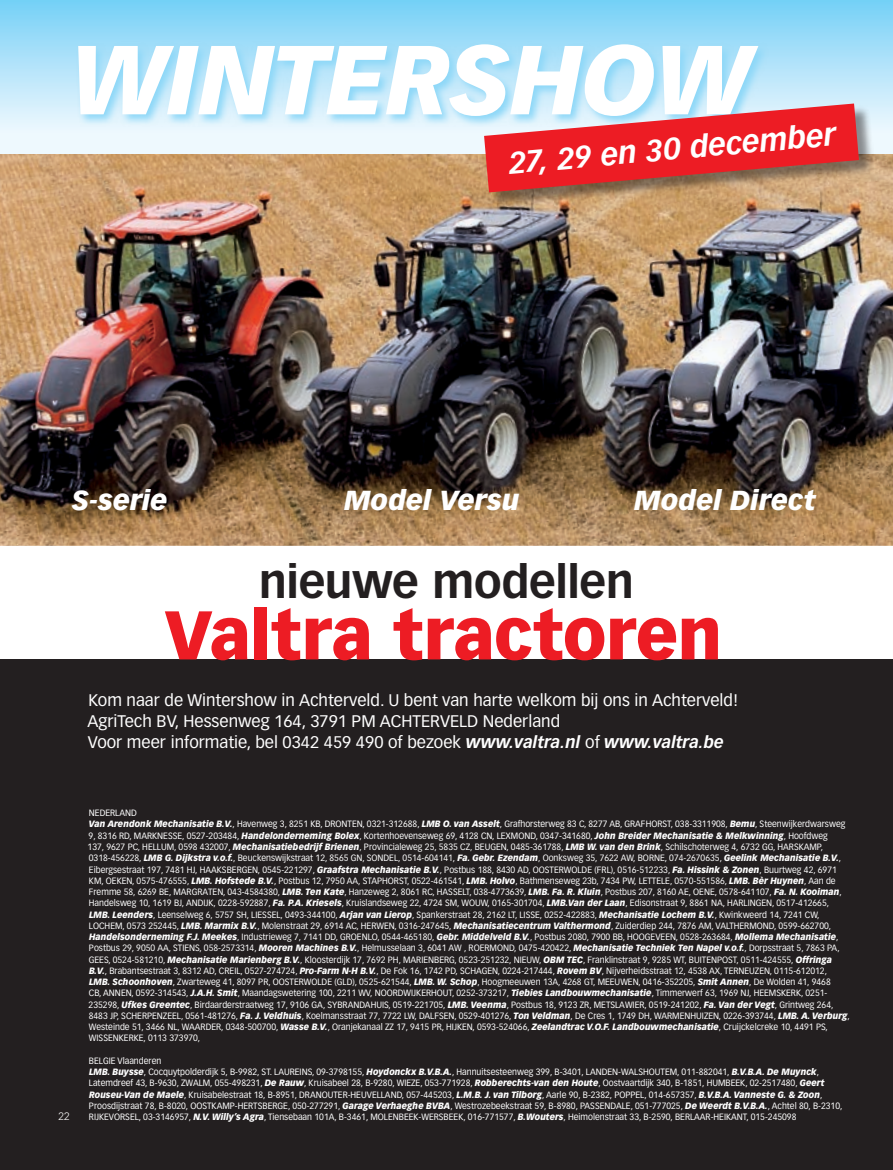
<style>
.page{position:relative;width:893px;height:1170px;background:#fff}
.page>*{position:absolute;margin:0;border:0;box-sizing:border-box;transform-origin:0 0}
.t1{font:italic 900 96px "Vectora LT Pro";letter-spacing:-.015em;color:#fff}
.t2{font:900 67.5px "Vectora LT Pro";letter-spacing:-.005em;color:#ed1c24}
.t3{font:700 45px "Vectora LT Pro";letter-spacing:-.01em;color:#231f20}
.t4{font:italic 700 30px "Vectora LT Pro";color:#fff}
.t5{font:italic 900 27px "Vectora LT Pro";color:#fff}
.t6{font:16.5px/21px "Vectora LT Pro";color:#fff}
.t7{font:300 10.5px "Vectora LT Pro";color:#fff}
.t8{font:9px/11.2px "Vectora LT Pro";color:#fff;scale:.95 1}
.s1{font-weight:700;font-style:italic}
.s2{font-weight:900;font-style:italic}
.s3{color:#231f20}
</style>
<div class="page">
<img style="left:0;top:153px;width:893px;height:392px">
<div style="left:0;top:0;width:893px;height:153px;background:linear-gradient(to bottom,#78d0f7,#fdfdff)"></div>
<div style="left:0;top:659px;width:893px;height:510px;background:#231f20"></div>
<svg style="left:75px;top:41px;width:694px;height:86px;background:#a6dff9"></svg>
<div style="left:485px;top:105px;width:388px;height:102px;background:#231f20;opacity:.5"></div>
<svg style="left:484px;top:103px;width:375px;height:89px;background:#d75558"></svg>
<h1 class="t1" style="left:71px;top:22px;width:684px">WINTERSHOW</h1>
<h3 class="t4" style="left:507px;top:145px;width:330px;rotate:-5deg">27, 29 en 30 december</h3>
<h3 class="t5" style="left:72px;top:484px;width:97px">S-serie</h3>
<h3 class="t5" style="left:344px;top:484px;width:177px">Model Versu</h3>
<h3 class="t5" style="left:634px;top:484px;width:183px">Model Direct</h3>
<h3 class="t3" style="left:259px;top:554px;width:377px">nieuwe modellen</h3>
<h2 class="t2" style="left:165px;top:593px;width:559px">Valtra tractoren</h2>
<h3 class="t6" style="left:87px;top:690px;width:652px">Kom naar de Wintershow in Achterveld. U bent van harte welkom bij ons in Achterveld!<br>AgriTech BV, Hessenweg 164, 3791 PM ACHTERVELD Nederland<br>Voor meer informatie, bel 0342 459 490 of bezoek <span class="s1">www.valtra.nl</span> of <span class="s1">www.valtra.be</span></h3>
<p class="t8" style="left:88px;top:807px;width:804px">Nederland<br><span class="s2">Van Arendonk Mechanisatie B.V.</span>, Havenweg 3, 8251 KB, DRONTEN, 0321-312688, <span class="s2">LMB O. van Asselt</span>, Grafhorsterweg 83 C, 8277 AB, GRAFHORST, 038-3311908, <span class="s2">Bemu</span>, Steenwijkerdwarsweg 9, 8316 RD, MARKNESSE, 0527-203484, <span class="s2">Handelonderneming Bolex</span>, Kortenhoevenseweg 69, 4128 CN, LEXMOND, 0347-341680, <span class="s2">John Breider Mechanisatie &amp; Melkwinning</span>, Hoofdweg<br>137, 9627 PC, HELLUM, 0598 432007, <span class="s2">Mechanisatiebedrijf Brienen</span>, Provincialeweg 25, 5835 CZ, BEUGEN, 0485-361788, <span class="s2">LMB W. van den Brink</span>, Schilschoterweg 4, 6732 GG, HARSKAMP, 0318-456228, <span class="s2">LMB G. Dijkstra v.o.f.</span>, Beuckenswijkstraat 12, 8565 GN, SONDEL, 0514-604141, <span class="s2">Fa. Gebr. Ezendam</span>, Oonksweg 35, 7622 AW, BORNE, 074-2670635, <span class="s2">Geelink Mechanisatie B.V.</span>, Eibergsestraat 197, 7481 HJ, HAAKSBERGEN, 0545-221297, <span class="s2">Graafstra Mechanisatie B.V.</span>, Postbus 188, 8430 AD, OOSTERWOLDE (FRL), 0516-512233, <span class="s2">Fa. Hissink &amp; Zonen</span>, Buurtweg 42, 6971<br>KM, OEKEN, 0575-476555, <span class="s2">LMB. Hofstede B.V.</span>, Postbus 12, 7950 AA, STAPHORST, 0522-461541, <span class="s2">LMB. Holvo</span>, Bathmenseweg 23b, 7434 PW, LETTELE, 0570-551586, <span class="s2">LMB. Bèr Huynen</span>, Aan de Fremme 58, 6269 BE, MARGRATEN, 043-4584380, <span class="s2">LMB. Ten Kate</span>, Hanzeweg 2, 8061 RC, HASSELT, 038-4773639, <span class="s2">LMB. Fa. R. Kluin</span>, Postbus 207, 8160 AE, OENE, 0578-641107, <span class="s2">Fa. N. Kooiman</span>, Handelsweg 10, 1619 BJ, ANDIJK, 0228-592887, <span class="s2">Fa. P.A. Kriesels</span>, Kruislandseweg 22, 4724 SM, WOUW, 0165-301704, <span class="s2">LMB.Van der Laan</span>, Edisonstraat 9, 8861 NA, HARLINGEN, 0517-412665, <span class="s2">LMB. Leenders</span>, Leenselweg 6, 5757 SH, LIESSEL, 0493-344100, <span class="s2">Arjan van Lierop</span>, Spankerstraat 28, 2162 LT, LISSE, 0252-422883, <span class="s2">Mechanisatie Lochem B.V.</span>, Kwinkweerd 14, 7241 CW, LOCHEM, 0573 252445, <span class="s2">LMB. Marmix B.V.</span>, Molenstraat 29, 6914 AC, HERWEN, 0316-247645, <span class="s2">Mechanisatiecentrum Valthermond</span>, Zuiderdiep 244, 7876 AM, VALTHERMOND, 0599-662700, <span class="s2">Handelsonderneming F.J. Meekes</span>, Industrieweg 7, 7141 DD, GROENLO, 0544-465180, <span class="s2">Gebr. Middelveld B.V.</span>, Postbus 2080, 7900 BB, HOOGEVEEN, 0528-263684, <span class="s2">Mollema Mechanisatie</span>, Postbus 29, 9050 AA, STIENS, 058-2573314, <span class="s2">Mooren Machines B.V.</span>, Helmusselaan 3, 6041 AW , ROERMOND, 0475-420422, <span class="s2">Mechanisatie Techniek Ten Napel v.o.f.</span>, Dorpsstraat 5, 7863 PA, GEES, 0524-581210, <span class="s2">Mechanisatie Marienberg B.V.</span>, Kloosterdijk 17, 7692 PH, MARIENBERG, 0523-251232, NIEUW, <span class="s2">OBM TEC</span>, Franklinstraat 9, 9285 WT, BUITENPOST, 0511-424555, <span class="s2">Offringa B.V.</span>, Brabantsestraat 3, 8312 AD, CREIL, 0527-274724, <span class="s2">Pro-Farm N-H B.V.</span>, De Fok 16, 1742 PD, SCHAGEN, 0224-217444, <span class="s2">Rovem BV</span>, Nijverheidsstraat 12, 4538 AX, TERNEUZEN, 0115-612012,<br><span class="s2">LMB. Schoonhoven</span>, Zwarteweg 41, 8097 PR, OOSTERWOLDE (GLD), 0525-621544, <span class="s2">LMB. W. Schop</span>, Hoogmeeuwen 13A, 4268 GT, MEEUWEN, 0416-352205, <span class="s2">Smit Annen</span>, De Wolden 41, 9468<br>CB, ANNEN, 0592-314543, <span class="s2">J.A.H. Smit</span>, Maandagswetering 100, 2211 WV, NOORDWIJKERHOUT, 0252-373217, <span class="s2">Tiebies Landbouwmechanisatie</span>, Timmerwerf 63, 1969 NJ, HEEMSKERK, 0251- 235298, <span class="s2">Ufkes Greentec</span>, Birdaarderstraatweg 17, 9106 GA, SYBRANDAHUIS, 0519-221705, <span class="s2">LMB. Veenma</span>, Postbus 18, 9123 ZR, METSLAWIER, 0519-241202, <span class="s2">Fa. Van der Vegt</span>, Grintweg 264, 8483 JP, SCHERPENZEEL, 0561-481276, <span class="s2">Fa. J. Veldhuis</span>, Koelmansstraat 77, 7722 LW, DALFSEN, 0529-401276, <span class="s2">Ton Veldman</span>, De Cres 1, 1749 DH, WARMENHUIZEN, 0226-393744, <span class="s2">LMB. A. Verburg</span>, Westeinde 51, 3466 NL, WAARDER, 0348-500700, <span class="s2">Wasse B.V.</span>, Oranjekanaal ZZ 17, 9415 PR, HIJKEN, 0593-524066, <span class="s2">Zeelandtrac V.O.F. Landbouwmechanisatie</span>, Cruijckelcreke 10, 4491 PS, WISSENKERKE, 0113 373970,</p>
<p class="t8" style="left:89px;top:1054px;width:11px">Belgie</p>
<p class="t8" style="left:89px;top:1054px;width:795px;text-indent:29px">Vlaanderen<br><span class="s2">LMB. Buysse</span>, Cocquytpolderdijk 5, B-9982, ST. LAUREINS, 09-3798155, <span class="s2">Hoydonckx B.V.B.A.</span>, Hannuitsesteenweg 399, B-3401, LANDEN-WALSHOUTEM, 011-882041, <span class="s2">B.V.B.A. De Muynck</span>, Latemdreef 43, B-9630, ZWALM, 055-498231, <span class="s2">De Rauw</span>, Kruisabeel 28, B-9280, WIEZE, 053-771928, <span class="s2">Robberechts-van den Houte</span>, Oostvaartdijk 340, B-1851, HUMBEEK, 02-2517480, <span class="s2">Geert Rouseu-Van de Maele</span>, Kruisabelestraat 18, B-8951, DRANOUTER-HEUVELLAND, 057-445203, <span class="s2">L.M.B. J. van Tilborg</span>, Aarle 90, B-2382, POPPEL, 014-657357, <span class="s2">B.V.B.A. Vanneste G. &amp; Zoon</span>, Proosdijstraat 78, B-8020, OOSTKAMP-HERTSBERGE, 050-277291, <span class="s2">Garage Verhaeghe BVBA</span>, Westrozebeekstraat 59, B-8980, PASSENDALE, 051-777025, <span class="s2">De Weerdt B.V.B.A.</span>, Achtel 80, B-2310, RIJKEVORSEL, 03-3146957, <span class="s2">N.V. Willy’s Agra</span>, Tiensebaan 101A, B-3461, MOLENBEEK-WERSBEEK, 016-771577, <span class="s2">B.Wouters</span>, Heimolenstraat 33, B-2590, BERLAAR-HEIKANT, 015-245098</p>
<p class="t7" style="left:59px;top:1109px;width:26px">22 <span class="s3">22</span></p>
</div>
